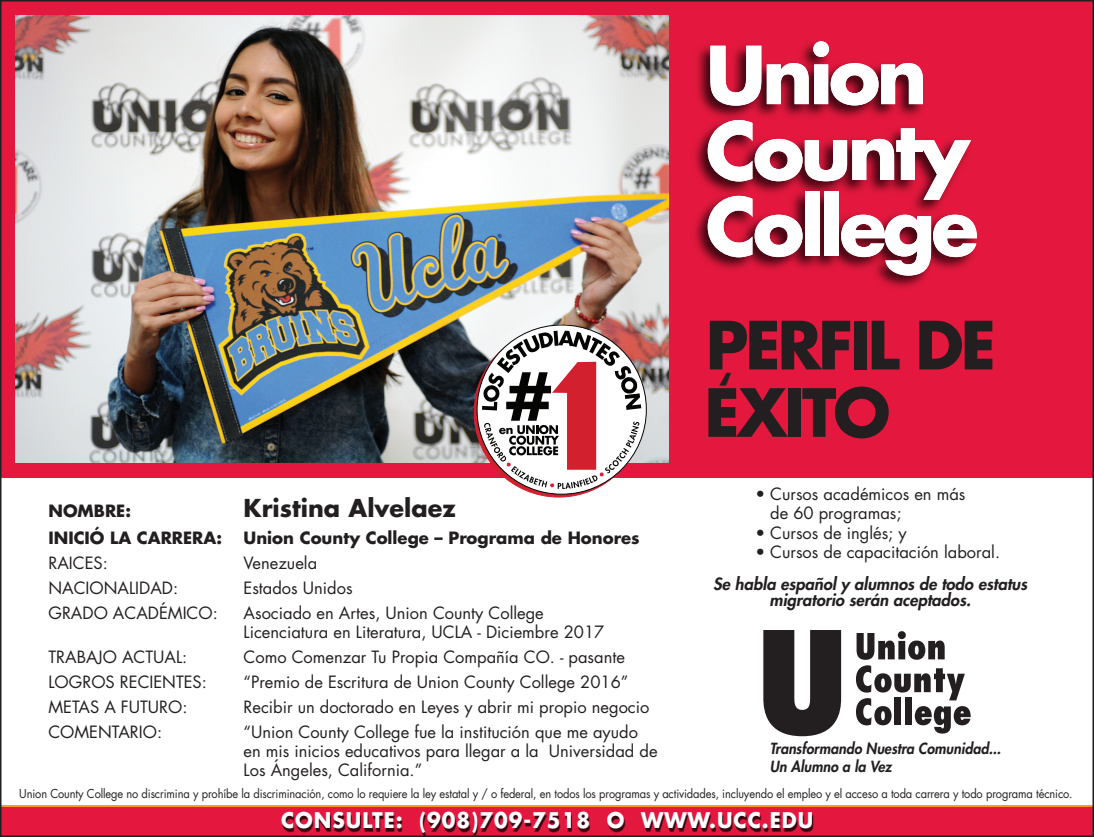
<style>
.page{position:relative;width:1094px;height:837px;background:#fff}
.page>*{position:absolute;margin:0;border:0;box-sizing:border-box;transform-origin:0 0}
.t1{font:700 77.4px/75.8px "Futura";letter-spacing:-.05em;color:#fff}
.t2{font:700 64.5px "Futura";letter-spacing:-.05em;color:#231f20}
.t3{font:700 38.7px "Futura";color:#231f20}
.t4{font:700 24px "Futura";color:#231f20}
.t5{font:700 21px "Futura";letter-spacing:.05em;color:#fff;scale:.95 1}
.t6{font:16.5px/19px "Futura";color:#231f20}
.t7{font:italic 800 16.5px/16.5px "Futura";color:#231f20;text-align:center}
.t8{font:700 16.5px "Futura";color:#231f20}
.t9{font:italic 800 15px/18px "Futura";color:#231f20;scale:.94 1}
.t10{font:12px "Futura";letter-spacing:-.01em;color:#231f20;scale:.92 1}
</style>
<div class="page">
<div style="left:0;top:0;width:1094px;height:477px;background:#e4183e"></div>
<svg style="left:763px;top:630px;width:78px;height:106px"></svg>
<svg style="left:856px;top:631px;width:114px;height:103px"></svg>
<img style="left:680px;top:42px;width:411px;height:436px">
<img style="left:3px;top:805px;width:1088px;height:29px">
<img style="left:15px;top:15px;width:654px;height:448px">
<svg style="left:474px;top:325px;width:172px;height:172px;background:#c5a5a8"></svg>
<h1 class="t1" style="left:705px;top:44px;width:274px">Union<br>County<br>College</h1>
<p class="t8" style="left:48px;top:503px;width:84px">NOMBRE:</p>
<h3 class="t4" style="left:243px;top:497px;width:214px">Kristina Alvelaez</h3>
<p class="t8" style="left:48px;top:530px;width:175px">INICIÓ LA CARRERA:</p>
<p class="t8" style="left:243px;top:530px;width:397px">Union County College – Programa de Honores</p>
<p class="t6" style="left:48px;top:555px;width:61px">RAICES:</p>
<p class="t6" style="left:243px;top:555px;width:75px">Venezuela</p>
<p class="t6" style="left:48px;top:580px;width:131px">NACIONALIDAD:</p>
<p class="t6" style="left:243px;top:580px;width:111px">Estados Unidos</p>
<p class="t6" style="left:48px;top:605px;width:171px">GRADO ACADÉMICO:</p>
<p class="t6" style="left:243px;top:605px;width:362px">Asociado en Artes, Union County College<br>Licenciatura en Literatura, UCLA - Diciembre 2017</p>
<p class="t6" style="left:48px;top:649px;width:140px">TRABAJO ACTUAL:</p>
<p class="t6" style="left:243px;top:649px;width:383px">Como Comenzar Tu Propia Compañía CO. - pasante</p>
<p class="t6" style="left:48px;top:674px;width:160px">LOGROS RECIENTES:</p>
<p class="t6" style="left:243px;top:674px;width:386px">“Premio de Escritura de Union County College 2016”</p>
<p class="t6" style="left:48px;top:699px;width:140px">METAS A FUTURO:</p>
<p class="t6" style="left:243px;top:699px;width:407px">Recibir un doctorado en Leyes y abrir mi propio negocio</p>
<p class="t6" style="left:48px;top:724px;width:115px">COMENTARIO:</p>
<p class="t6" style="left:243px;top:724px;width:415px">“Union County College fue la institución que me ayudo en mis inicios educativos para llegar a la Universidad de<br>Los Ángeles, California.”</p>
<h2 class="t2" style="left:705px;top:316px;width:292px">PERFIL DE</h2>
<h3 class="t3" style="left:719px;top:370px;width:16px">‘</h3>
<h2 class="t2" style="left:704px;top:383px;width:188px">EXITO</h2>
<p class="t6" style="left:770px;top:486px;width:197px;line-height:19.5px;text-indent:-15px">• Cursos académicos en más de 60 programas;</p>
<p class="t6" style="left:755px;top:525px;width:153px">• Cursos de inglés; y</p>
<p class="t6" style="left:755px;top:544px;width:246px">• Cursos de capacitación laboral.</p>
<p class="t7" style="left:713px;top:577px;width:315px">Se habla español y alumnos de todo estatus migratorio serán aceptados.</p>
<p class="t9" style="left:770px;top:741px;width:247px">Transformando Nuestra Comunidad...<br>Un Alumno a la Vez</p>
<p class="t10" style="left:19px;top:788px;width:1146px">Union County College no discrimina y prohíbe la discriminación, como lo requiere la ley estatal y / o federal, en todos los programas y actividades, incluyendo el empleo y el acceso a toda carrera y todo programa técnico.</p>
<p class="t5" style="left:281px;top:811px;width:561px">CONSULTE: (908)709-7518 O WWW.UCC.EDU</p>
</div>
